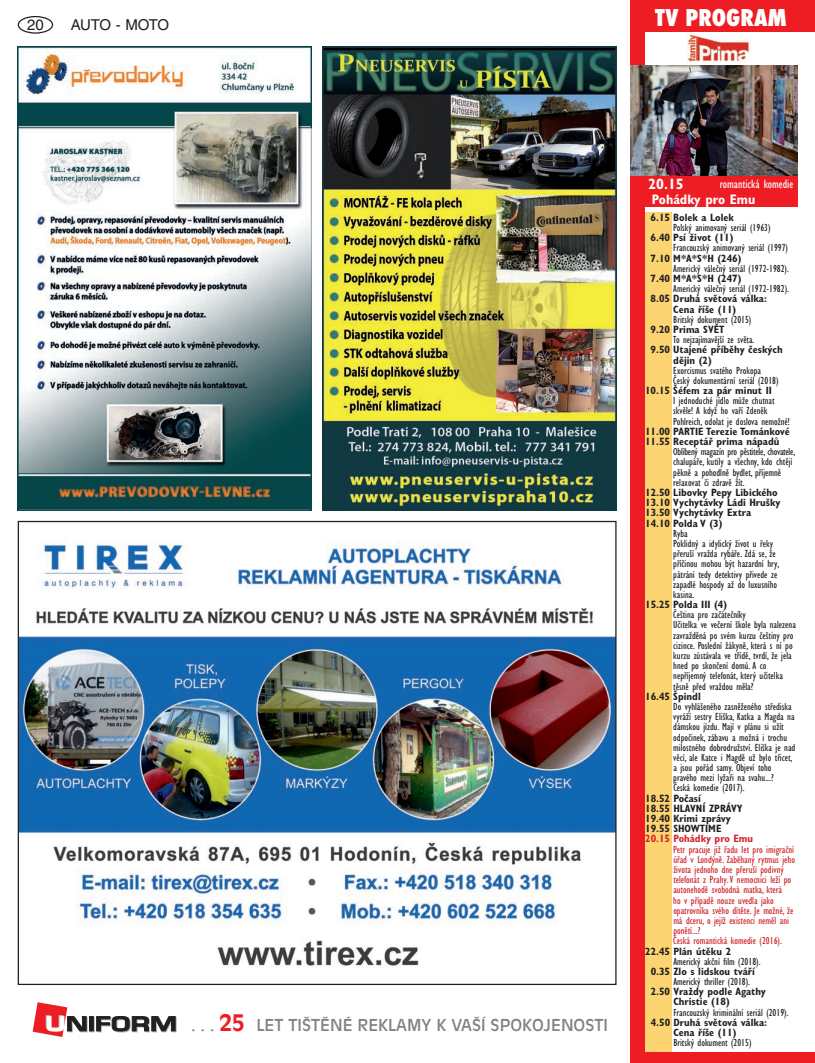
<style>
.page{position:relative;width:815px;height:1063px;background:#fff}
.page>*{position:absolute;margin:0;border:0;box-sizing:border-box;transform-origin:0 0}
.t1{font:800 condensed 22.5px "Futura";color:#fff}
.t2{font:16.25px "Antique Olive CE";color:#808285}
.t3{font:15px "Helvetica CE";letter-spacing:-.04em;color:#231f20}
.t4{font:700 condensed 15px "Gill Sans CE";color:#fff}
.t5{font:700 condensed 13.75px "Gill Sans CE";color:#fff}
.t6{font:condensed 12.5px "Gill Sans CE";color:#fff}
.t7{font:condensed 10.62px/10.2px "Gill Sans CE";color:#231f20}
.t8{font:700 condensed 10.62px/10.2px "Gill Sans CE";color:#231f20}
.t9{font:condensed 10.62px/10.2px "Gill Sans CE";color:#d1232a}
.t10{font:700 condensed 10.62px "Gill Sans CE";color:#d1232a}
.s1{font-weight:700;font-size:22.5px;color:#ee1d23}
</style>
<div class="page">
<div style="left:18px;top:16px;width:35px;height:18px;border:1px solid #231f20;border-radius:50%"></div>
<svg style="left:90px;top:1017px;width:5px;height:15px"></svg>
<svg style="left:89px;top:1016px;width:5px;height:15px"></svg>
<svg style="left:96px;top:1016px;width:81px;height:16px"></svg>
<svg style="left:33px;top:1002px;width:55px;height:35px"></svg>
<img style="left:20px;top:540px;width:595px;height:428px">
<img style="left:322px;top:46px;width:295px;height:464px">
<img style="left:18px;top:46px;width:294px;height:464px">
<div style="left:631px;top:0;width:184px;height:32px;background:#ee1d23"></div>
<div style="left:631px;top:175px;width:166px;height:32px;background:#ee1d23"></div>
<img style="left:687px;top:33px;width:63px;height:29px">
<div style="left:631px;top:0;width:14px;height:1063px;background:#ee1d23"></div>
<div style="left:631px;top:1052px;width:184px;height:11px;background:#ee1d23"></div>
<div style="left:645px;top:213px;width:26px;height:839px;background:#fdd472"></div>
<img style="left:631px;top:66px;width:166px;height:109px">
<h3 class="t3" style="left:27px;top:16px;width:18px">20</h3>
<h3 class="t3" style="left:71px;top:16px;width:100px">AUTO - MOTO</h3>
<h1 class="t1" style="left:655px;top:2px;width:133px">TV PROGRAM</h1>
<h2 class="t2" style="left:191px;top:1016px;width:418px">. . . <span class="s1">25</span> LET TIŠTĚNÉ REKLAMY K VAŠÍ SPOKOJENOSTI</h2>
<h3 class="t4" style="left:648px;top:175px;width:37px">20.15</h3>
<p class="t5" style="left:652px;top:191px;width:105px">Pohádky pro Emu</p>
<p class="t6" style="left:720px;top:176px;width:75px">romantická komedie</p>
<p class="t8" style="left:651px;top:212px;width:85px">6.15 Bolek a Lolek</p>
<p class="t7" style="left:673px;top:222px;width:99px">Polský animovaný seriál (1963)</p>
<p class="t8" style="left:651px;top:233px;width:84px">6.40 Psí život (11)</p>
<p class="t7" style="left:673px;top:243px;width:116px">Francouzský animovaný seriál (1997)</p>
<p class="t8" style="left:651px;top:253px;width:92px">7.10 M*A*S*H (246)</p>
<p class="t7" style="left:673px;top:263px;width:117px">Americký válečný seriál (1972-1982).</p>
<p class="t8" style="left:651px;top:273px;width:92px">7.40 M*A*S*H (247)</p>
<p class="t7" style="left:673px;top:284px;width:117px">Americký válečný seriál (1972-1982).</p>
<p class="t8" style="left:673px;top:294px;width:95px;text-indent:-23px">8.05 Druhá světová válka:<br>Cena říše (11)</p>
<p class="t7" style="left:673px;top:314px;width:80px">Britský dokument (2015)</p>
<p class="t8" style="left:651px;top:324px;width:75px">9.20 Prima SVĚT</p>
<p class="t7" style="left:673px;top:334px;width:83px">To nejzajímavější ze světa.</p>
<p class="t8" style="left:673px;top:345px;width:111px;text-indent:-23px">9.50 Utajené příběhy českých dějin (2)</p>
<p class="t7" style="left:673px;top:365px;width:107px">Exorcismus svatého Prokopa<br>Český dokumentární seriál (2018)</p>
<p class="t8" style="left:645px;top:385px;width:128px">10.15 Šéfem za pár minut II</p>
<p class="t7" style="left:673px;top:396px;width:118px">I jednoduché jídlo může chutnat skvěle! A když ho vaří Zdeněk<br>Pohlreich, odolat je doslova nemožné!</p>
<p class="t8" style="left:645px;top:426px;width:146px">11.00 PARTIE Terezie Tománkové<br>11.55 Receptář prima nápadů</p>
<p class="t7" style="left:673px;top:447px;width:124px">Oblíbený magazín pro pěstitele, chovatele, chalupáře, kutily a všechny, kdo chtějí pěkně a pohodlně bydlet, příjemně relaxovat či zdravě žít.</p>
<p class="t8" style="left:645px;top:487px;width:137px">12.50 Libovky Pepy Libického<br>13.10 Vychytávky Ládi Hrušky<br>13.50 Vychytávky Extra<br>14.10 Polda V (3)</p>
<p class="t7" style="left:673px;top:528px;width:107px">Ryba<br>Poklidný a idylický život u řeky přeruší vražda rybáře. Zdá se, že příčinou mohou být hazardní hry, pátrání tedy detektivy přivede ze zapadlé hospody až do luxusního kasina.</p>
<p class="t8" style="left:645px;top:599px;width:84px">15.25 Polda III (4)</p>
<p class="t7" style="left:673px;top:610px;width:124px">Čeština pro začátečníky<br>Učitelka ve večerní škole byla nalezena zavražděná po svém kurzu češtiny pro cizince. Poslední žákyně, která s ní po kurzu zůstávala ve třídě, tvrdí, že jela hned po skončení domů. A co nepříjemný telefonát, který učitelka těsně před vraždou měla?</p>
<p class="t8" style="left:645px;top:691px;width:57px">16.45 Špindl</p>
<p class="t7" style="left:673px;top:701px;width:124px">Do vyhlášeného zasněženého střediska vyráží sestry Eliška, Katka a Magda na dámskou jízdu. Mají v plánu si užít odpočinek, zábavu a možná i trochu milostného dobrodružství. Eliška je nad věcí, ale Katce i Magdě už bylo třicet, a jsou pořád samy. Objeví toho pravého mezi lyžaři na svahu...?<br>Česká komedie (2017).</p>
<p class="t8" style="left:645px;top:793px;width:99px">18.52 Počasí<br>18.55 HLAVNÍ ZPRÁVY<br>19.40 Krimi zprávy<br>19.55 SHOWTIME</p>
<p class="t10" style="left:645px;top:832px;width:110px">20.15 Pohádky pro Emu</p>
<p class="t9" style="left:673px;top:844px;width:123px">Petr pracuje již řadu let pro imigrační úřad v Londýně. Zaběhaný rytmus jeho života jednoho dne přeruší podivný telefonát z Prahy.V nemocnici leží po autonehodě svobodná matka, která<br>ho v případě nouze uvedla jako opatrovníka svého dítěte. Je možné, že má dceru, o jejíž existenci neměl ani ponětí...?<br>Česká romantická komedie (2016).</p>
<p class="t8" style="left:645px;top:946px;width:88px">22.45 Plán útěku 2</p>
<p class="t7" style="left:673px;top:956px;width:89px">Americký akční film (2018).</p>
<p class="t8" style="left:651px;top:966px;width:106px">0.35 Zlo s lidskou tváří</p>
<p class="t7" style="left:673px;top:976px;width:78px">Americký thriller (2018).</p>
<p class="t8" style="left:673px;top:987px;width:94px;text-indent:-23px">2.50 Vraždy podle Agathy<br>Christie (18)</p>
<p class="t7" style="left:673px;top:1007px;width:117px">Francouzský kriminální seriál (2019).</p>
<p class="t8" style="left:673px;top:1017px;width:95px;text-indent:-23px">4.50 Druhá světová válka:<br>Cena říše (11)</p>
<p class="t7" style="left:673px;top:1038px;width:80px">Britský dokument (2015)</p>
</div>
